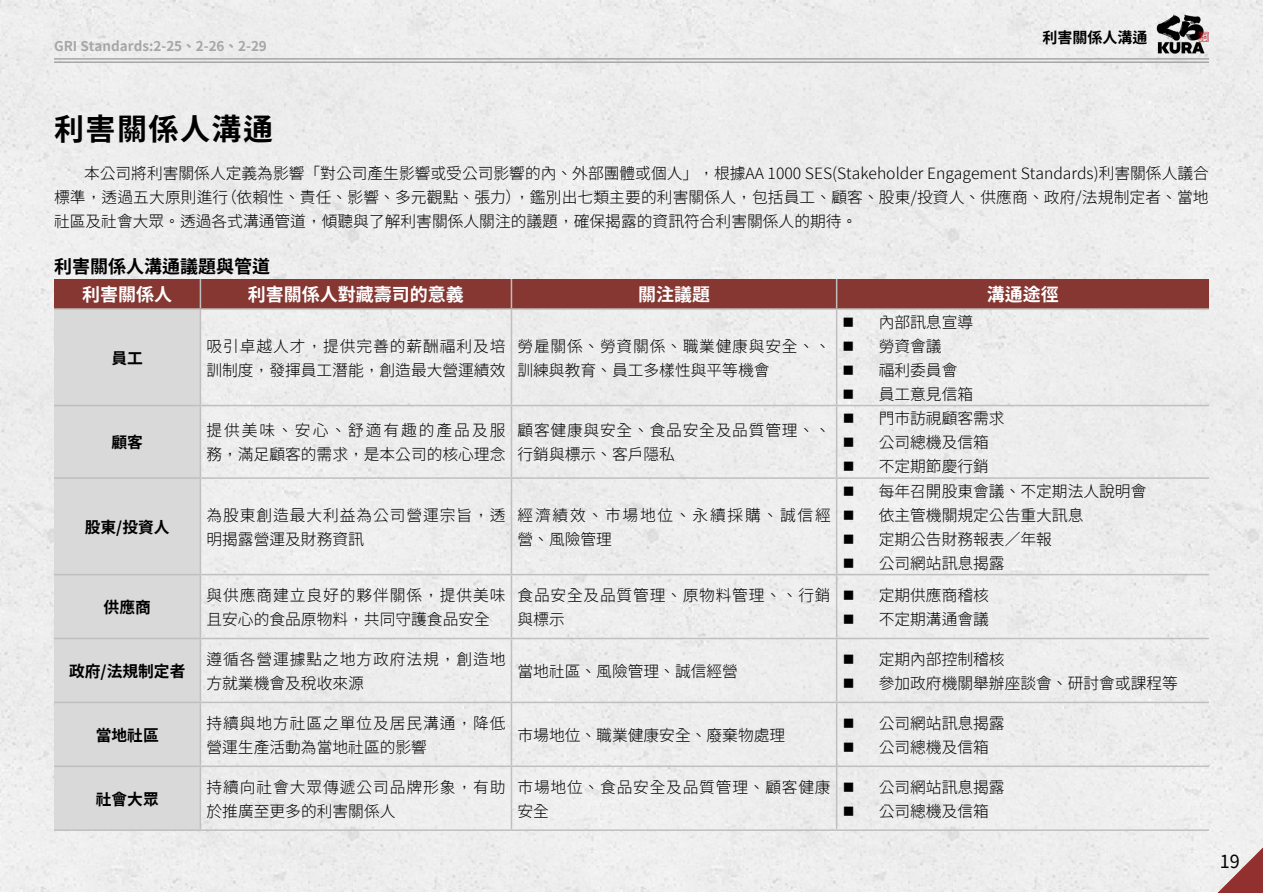
<style>
.page{position:relative;width:1263px;height:893px;background:#fff}
.page>*{position:absolute;margin:0;border:0;box-sizing:border-box;transform-origin:0 0}
.Heading_2{font:700 30px "Taipei Sans TC Beta";letter-spacing:.05em;color:#000}
.t1{font:700 18px "Taipei Sans TC Beta";color:#fff}
.No_Spacing{font:700 18px "Taipei Sans TC Beta";color:#000}
.t2{font:18px "Taipei Sans TC Beta";color:#000}
.Content_Indents_11px{font:300 15.75px/24px "Taipei Sans TC Beta";color:#000}
.Content_Indents_11px-2{font:300 15.75px/24px "Taipei Sans TC Beta";letter-spacing:.06em;color:#000}
.Content_Indents_11px-3{font:300 15.75px/24px "Taipei Sans TC Beta";letter-spacing:.05em;color:#000}
.Content_Indents_11px-4{font:300 15.75px/24px "Taipei Sans TC Beta";letter-spacing:.03em;color:#000}
.t3{font:700 15.75px "Taipei Sans TC Beta";color:#000}
.Content_Indents_11px-5{font:300 15.75px/24px "Taipei Sans TC Beta";letter-spacing:.11em;color:#000}
.t4{font:700 15px "Taipei Sans TC Beta";color:#000}
.t5{font:700 13.5px "Taipei Sans TC Beta";color:#a6a6a6}
</style>
<div class="page">
<div style="left:1px;top:0;width:1262px;height:892px;background:#ededed"></div>
<svg style="left:1216px;top:845px;width:47px;height:48px"></svg>
<hr style="left:54px;top:58px;width:1155px;height:2px;background:#a6a6a6">
<hr style="left:54px;top:61px;width:1155px;height:2px;background:#a6a6a6">
<img style="left:1151px;top:15px;width:62px;height:39px">
<div style="left:54px;top:310px;width:146px;height:519px;background:#d9d9d9"></div>
<div style="left:54px;top:279px;width:1155px;height:29px;background:#863732"></div>
<hr style="left:54px;top:308px;width:146px;height:2px;background:#bfbfbf">
<hr style="left:200px;top:308px;width:311px;height:2px;background:#bfbfbf">
<hr style="left:200px;top:310px;width:1px;height:95px;background:#bfbfbf">
<hr style="left:511px;top:308px;width:326px;height:2px;background:#bfbfbf">
<hr style="left:511px;top:310px;width:1px;height:95px;background:#bfbfbf">
<hr style="left:837px;top:308px;width:372px;height:2px;background:#bfbfbf">
<hr style="left:836px;top:310px;width:1px;height:95px;background:#bfbfbf">
<hr style="left:54px;top:405px;width:146px;height:1px;background:#bfbfbf">
<hr style="left:200px;top:405px;width:311px;height:1px;background:#bfbfbf">
<hr style="left:200px;top:406px;width:1px;height:71px;background:#bfbfbf">
<hr style="left:511px;top:405px;width:326px;height:1px;background:#bfbfbf">
<hr style="left:511px;top:406px;width:1px;height:71px;background:#bfbfbf">
<hr style="left:837px;top:405px;width:372px;height:1px;background:#bfbfbf">
<hr style="left:836px;top:406px;width:1px;height:71px;background:#bfbfbf">
<hr style="left:54px;top:477px;width:146px;height:2px;background:#bfbfbf">
<hr style="left:200px;top:477px;width:311px;height:2px;background:#bfbfbf">
<hr style="left:200px;top:479px;width:1px;height:95px;background:#bfbfbf">
<hr style="left:511px;top:477px;width:326px;height:2px;background:#bfbfbf">
<hr style="left:511px;top:479px;width:1px;height:95px;background:#bfbfbf">
<hr style="left:837px;top:477px;width:372px;height:2px;background:#bfbfbf">
<hr style="left:836px;top:479px;width:1px;height:95px;background:#bfbfbf">
<hr style="left:54px;top:574px;width:146px;height:1px;background:#bfbfbf">
<hr style="left:200px;top:574px;width:311px;height:1px;background:#bfbfbf">
<hr style="left:200px;top:575px;width:1px;height:63px;background:#bfbfbf">
<hr style="left:511px;top:574px;width:326px;height:1px;background:#bfbfbf">
<hr style="left:511px;top:575px;width:1px;height:63px;background:#bfbfbf">
<hr style="left:837px;top:574px;width:372px;height:1px;background:#bfbfbf">
<hr style="left:836px;top:575px;width:1px;height:63px;background:#bfbfbf">
<hr style="left:54px;top:638px;width:146px;height:1px;background:#bfbfbf">
<hr style="left:200px;top:638px;width:311px;height:1px;background:#bfbfbf">
<hr style="left:200px;top:639px;width:1px;height:63px;background:#bfbfbf">
<hr style="left:511px;top:638px;width:326px;height:1px;background:#bfbfbf">
<hr style="left:511px;top:639px;width:1px;height:63px;background:#bfbfbf">
<hr style="left:837px;top:638px;width:372px;height:1px;background:#bfbfbf">
<hr style="left:836px;top:639px;width:1px;height:63px;background:#bfbfbf">
<hr style="left:54px;top:702px;width:146px;height:1px;background:#bfbfbf">
<hr style="left:200px;top:702px;width:311px;height:1px;background:#bfbfbf">
<hr style="left:200px;top:703px;width:1px;height:62px;background:#bfbfbf">
<hr style="left:511px;top:702px;width:326px;height:1px;background:#bfbfbf">
<hr style="left:511px;top:703px;width:1px;height:62px;background:#bfbfbf">
<hr style="left:837px;top:702px;width:372px;height:1px;background:#bfbfbf">
<hr style="left:836px;top:703px;width:1px;height:62px;background:#bfbfbf">
<hr style="left:54px;top:765px;width:146px;height:2px;background:#bfbfbf">
<hr style="left:200px;top:765px;width:311px;height:2px;background:#bfbfbf">
<hr style="left:200px;top:767px;width:1px;height:62px;background:#bfbfbf">
<hr style="left:511px;top:765px;width:326px;height:2px;background:#bfbfbf">
<hr style="left:511px;top:767px;width:1px;height:62px;background:#bfbfbf">
<hr style="left:837px;top:765px;width:372px;height:2px;background:#bfbfbf">
<hr style="left:836px;top:767px;width:1px;height:62px;background:#bfbfbf">
<hr style="left:54px;top:829px;width:146px;height:2px;background:#bfbfbf">
<hr style="left:200px;top:829px;width:311px;height:2px;background:#bfbfbf">
<hr style="left:511px;top:829px;width:326px;height:2px;background:#bfbfbf">
<hr style="left:837px;top:829px;width:372px;height:2px;background:#bfbfbf">
<svg style="left:854px;top:327px;width:16px;height:1px"></svg>
<svg style="left:854px;top:351px;width:16px;height:1px"></svg>
<svg style="left:854px;top:376px;width:16px;height:1px"></svg>
<svg style="left:854px;top:400px;width:16px;height:1px"></svg>
<svg style="left:854px;top:424px;width:16px;height:1px"></svg>
<svg style="left:854px;top:448px;width:16px;height:1px"></svg>
<svg style="left:854px;top:472px;width:16px;height:1px"></svg>
<svg style="left:854px;top:497px;width:16px;height:1px"></svg>
<svg style="left:854px;top:521px;width:16px;height:1px"></svg>
<svg style="left:854px;top:545px;width:16px;height:1px"></svg>
<svg style="left:854px;top:569px;width:16px;height:1px"></svg>
<svg style="left:854px;top:601px;width:16px;height:1px"></svg>
<svg style="left:854px;top:625px;width:16px;height:1px"></svg>
<svg style="left:854px;top:665px;width:16px;height:1px"></svg>
<svg style="left:854px;top:689px;width:16px;height:1px"></svg>
<svg style="left:854px;top:729px;width:16px;height:1px"></svg>
<svg style="left:854px;top:753px;width:16px;height:1px"></svg>
<svg style="left:854px;top:792px;width:16px;height:1px"></svg>
<svg style="left:854px;top:816px;width:16px;height:1px"></svg>
<p class="t5" style="left:54px;top:38px;width:214px">GRI Standards:2-25、2-26、2-29</p>
<p class="t4" style="left:1043px;top:29px;width:106px">利害關係人溝通</p>
<p class="Heading_2" style="left:54px;top:112px;width:220px">利害關係人溝通</p>
<p class="Content_Indents_11px" style="left:54px;top:162px;width:1156px;text-align:justify;text-indent:30px">本公司將利害關係人定義為影響「對公司產生影響或受公司影響的內、外部團體或個人」，根據AA 1000 SES(Stakeholder Engagement Standards)利害關係人議合標準，透過五大原則進行（依賴性、責任、影響、多元觀點、張力），鑑別出七類主要的利害關係人，包括員工、顧客、股東/投資人、供應商、政府/法規制定者、當地社區及社會大眾。透過各式溝通管道，傾聽與了解利害關係人關注的議題，確保揭露的資訊符合利害關係人的期待。</p>
<p class="No_Spacing" style="left:54px;top:256px;width:217px">利害關係人溝通議題與管道</p>
<p class="t1" style="left:82px;top:284px;width:92px">利害關係人</p>
<p class="t1" style="left:248px;top:284px;width:217px">利害關係人對藏壽司的意義</p>
<p class="t1" style="left:638px;top:284px;width:73px">關注議題</p>
<p class="t1" style="left:987px;top:284px;width:73px">溝通途徑</p>
<p class="t3" style="left:111px;top:349px;width:33px">員工</p>
<p class="Content_Indents_11px-2" style="left:206px;top:334px;width:301px">吸引卓越人才，提供完善的薪酬福利及培訓制度，發揮員工潛能，創造最大營運績效</p>
<p class="Content_Indents_11px" style="left:517px;top:334px;width:315px">勞雇關係、勞資關係、職業健康與安全、、訓練與教育、員工多樣性與平等機會</p>
<p class="t3" style="left:111px;top:433px;width:33px">顧客</p>
<p class="Content_Indents_11px" style="left:206px;top:419px;width:300px">提供美味、安心、舒適有趣的產品及服務，滿足顧客的需求，是本公司的核心理念</p>
<p class="Content_Indents_11px-3" style="left:517px;top:419px;width:315px">顧客健康與安全、食品安全及品質管理、、行銷與標示、客戶隱私</p>
<p class="t3" style="left:85px;top:518px;width:86px">股東/投資人</p>
<p class="Content_Indents_11px-2" style="left:206px;top:503px;width:301px">為股東創造最大利益為公司營運宗旨，透明揭露營運及財務資訊</p>
<p class="Content_Indents_11px-5" style="left:517px;top:503px;width:315px">經濟績效、市場地位、永續採購、誠信經營、風險管理</p>
<p class="Content_Indents_11px" style="left:843px;top:310px;width:132px">■ 內部訊息宣導</p>
<p class="Content_Indents_11px" style="left:843px;top:334px;width:101px">■ 勞資會議</p>
<p class="Content_Indents_11px" style="left:843px;top:358px;width:116px">■ 福利委員會</p>
<p class="Content_Indents_11px" style="left:843px;top:382px;width:132px">■ 員工意見信箱</p>
<p class="Content_Indents_11px" style="left:843px;top:407px;width:164px">■ 門市訪視顧客需求</p>
<p class="Content_Indents_11px" style="left:843px;top:431px;width:148px">■ 公司總機及信箱</p>
<p class="Content_Indents_11px" style="left:843px;top:455px;width:148px">■ 不定期節慶行銷</p>
<p class="Content_Indents_11px" style="left:843px;top:479px;width:305px">■ 每年召開股東會議、不定期法人說明會</p>
<p class="Content_Indents_11px" style="left:843px;top:503px;width:242px">■ 依主管機關規定公告重大訊息</p>
<p class="Content_Indents_11px" style="left:843px;top:527px;width:211px">■ 定期公告財務報表／年報</p>
<p class="Content_Indents_11px" style="left:843px;top:551px;width:164px">■ 公司網站訊息揭露</p>
<p class="t3" style="left:104px;top:598px;width:49px">供應商</p>
<p class="Content_Indents_11px-4" style="left:206px;top:583px;width:301px">與供應商建立良好的夥伴關係，提供美味且安心的食品原物料，共同守護食品安全</p>
<p class="Content_Indents_11px-3" style="left:517px;top:583px;width:315px">食品安全及品質管理、原物料管理、、行銷與標示</p>
<p class="Content_Indents_11px" style="left:843px;top:583px;width:148px">■ 定期供應商稽核</p>
<p class="Content_Indents_11px" style="left:843px;top:607px;width:148px">■ 不定期溝通會議</p>
<p class="t3" style="left:69px;top:662px;width:118px">政府/法規制定者</p>
<p class="Content_Indents_11px-2" style="left:206px;top:647px;width:301px">遵循各營運據點之地方政府法規，創造地方就業機會及稅收來源</p>
<p class="Content_Indents_11px" style="left:517px;top:659px;width:222px">當地社區、風險管理、誠信經營</p>
<p class="t3" style="left:96px;top:726px;width:65px">當地社區</p>
<p class="Content_Indents_11px-2" style="left:206px;top:711px;width:301px">持續與地方社區之單位及居民溝通，降低營運生產活動為當地社區的影響</p>
<p class="Content_Indents_11px" style="left:517px;top:723px;width:269px">市場地位、職業健康安全、廢棄物處理</p>
<p class="Content_Indents_11px" style="left:843px;top:647px;width:164px">■ 定期內部控制稽核</p>
<p class="Content_Indents_11px" style="left:843px;top:671px;width:337px">■ 參加政府機關舉辦座談會、研討會或課程等</p>
<p class="Content_Indents_11px" style="left:843px;top:711px;width:164px">■ 公司網站訊息揭露</p>
<p class="Content_Indents_11px" style="left:843px;top:735px;width:148px">■ 公司總機及信箱</p>
<p class="t3" style="left:96px;top:790px;width:64px">社會大眾</p>
<p class="Content_Indents_11px-2" style="left:206px;top:775px;width:301px">持續向社會大眾傳遞公司品牌形象，有助於推廣至更多的利害關係人</p>
<p class="Content_Indents_11px-3" style="left:517px;top:775px;width:315px">市場地位、食品安全及品質管理、顧客健康安全</p>
<p class="Content_Indents_11px" style="left:843px;top:775px;width:164px">■ 公司網站訊息揭露</p>
<p class="Content_Indents_11px" style="left:843px;top:799px;width:148px">■ 公司總機及信箱</p>
<p class="t2" style="left:1220px;top:851px;width:21px">19</p>
</div>
